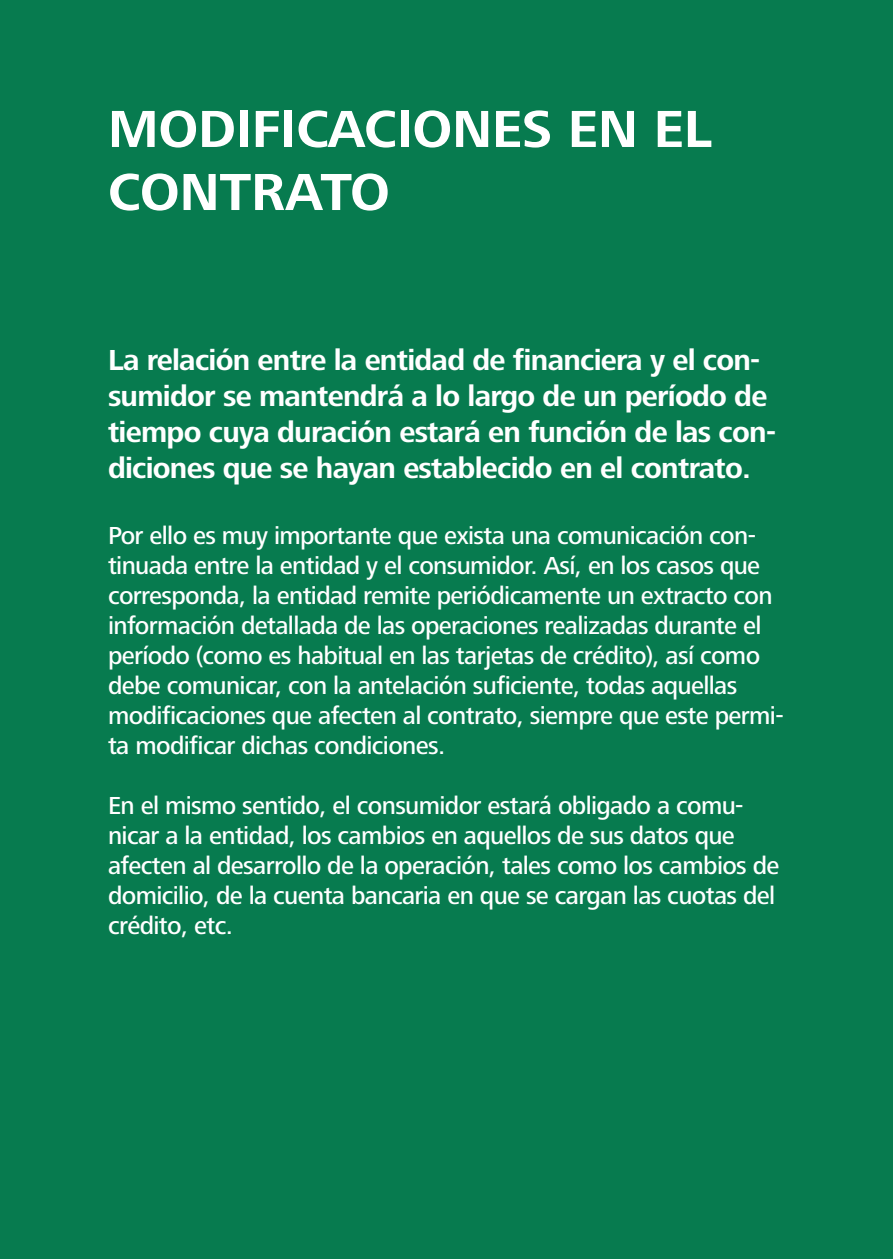
<style>
.page{position:relative;width:893px;height:1259px;background:#077b4f}
.page>*{position:absolute;margin:0;border:0;box-sizing:border-box;transform-origin:0 0}
.t1{font:700 54px/63px "Frutiger Next LT";color:#fff}
.t2{font:700 30px/36px "Frutiger Next LT";letter-spacing:-.025em;color:#fff}
.t3{font:500 25.5px/30px "Frutiger Next LT";letter-spacing:-.025em;color:#fff}
</style>
<div class="page">
<hr style="left:892px;top:0;width:1px;height:952px;background:#40ae49">
<h1 class="t1" style="left:108px;top:97px;width:606px">MODIFICACIONES EN EL<br>CONTRATO</h1>
<p class="t2" style="left:108px;top:342px;width:669px">La relación entre la entidad de financiera y el con&shy;sumidor se mantendrá a lo largo de un período de tiempo cuya duración estará en función de las con&shy;diciones que se hayan establecido en el contrato.</p>
<p class="t3" style="left:108px;top:521px;width:677px">Por ello es muy importante que exista una comunicación con&shy;tinuada entre la entidad y el consumidor. Así, en los casos que corresponda, la entidad remite periódicamente un extracto con información detallada de las operaciones realizadas durante el período (como es habitual en las tarjetas de crédito), así como debe comunicar, con la antelación suficiente, todas aquellas modificaciones que afecten al contrato, siempre que este permi&shy;ta modificar dichas condiciones.</p>
<p class="t3" style="left:108px;top:791px;width:673px">En el mismo sentido, el consumidor estará obligado a comu&shy;nicar a la entidad, los cambios en aquellos de sus datos que afecten al desarrollo de la operación, tales como los cambios de domicilio, de la cuenta bancaria en que se cargan las cuotas del crédito, etc.</p>
</div>
